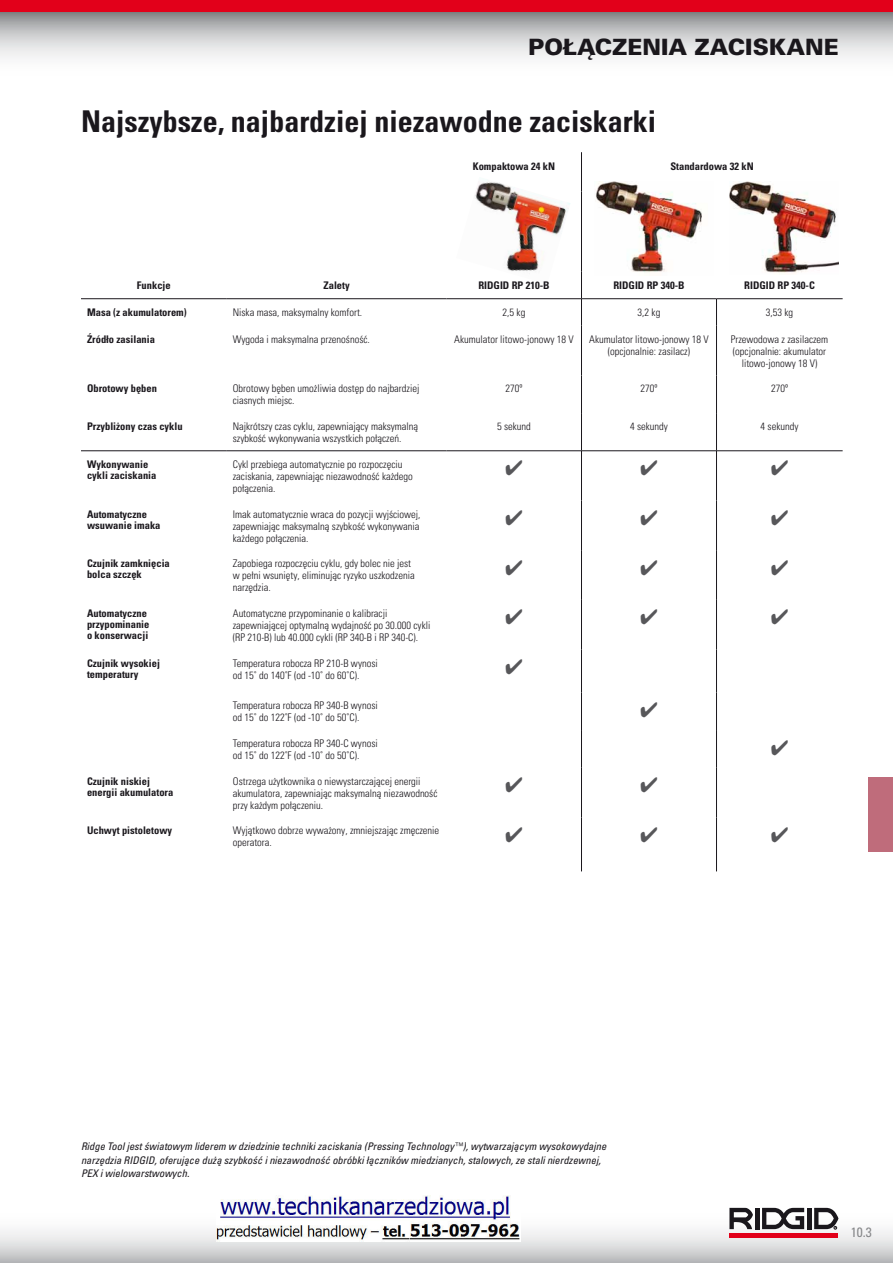
<style>
.page{position:relative;width:893px;height:1263px;background:#fff}
.page>*{position:absolute;margin:0;border:0;box-sizing:border-box;transform-origin:0 0}
.t1{font:30px "Univers LTCYR 67 Bold Cond";color:#1a171c}
.t2{font:900 22.5px "Univers LTCYR 75";color:#1a171c}
.t3{font:condensed 13.5px "Univers LTCYR 57";color:#868789}
.t4{font:10.5px/12px "Univers LTCYR 47 Light Cond";color:#1a171c}
.t5{font:10.5px/11.2px "Univers LTCYR 67 Bold Cond";color:#1a171c}
.t6{font:10.5px/13.5px "Univers LTCYR 57 Condensed Obl";color:#1a171c}
</style>
<div class="page">
<svg style="left:0;top:1207px;width:893px;height:56px"></svg>
<svg style="left:0;top:12px;width:893px;height:46px;background:#c6c7c8"></svg>
<div style="left:0;top:0;width:893px;height:12px;background:#e2001a"></div>
<hr style="left:729px;top:1233px;width:109px;height:4px;background:#e2001a">
<hr style="left:755px;top:1208px;width:4px;height:21px;background:#1a171c">
<hr style="left:807px;top:1208px;width:4px;height:21px;background:#1a171c">
<svg style="left:729px;top:1208px;width:24px;height:21px"></svg>
<svg style="left:762px;top:1208px;width:42px;height:21px"></svg>
<svg style="left:814px;top:1208px;width:24px;height:21px"></svg>
<div style="left:868px;top:777px;width:25px;height:75px;background:#bf6c7b"></div>
<img style="left:596px;top:182px;width:106px;height:91px">
<img style="left:475px;top:182px;width:95px;height:89px">
<img style="left:729px;top:182px;width:110px;height:91px">
<hr style="left:581px;top:152px;width:1px;height:40px;background:#1a171c">
<hr style="left:581px;top:192px;width:1px;height:80px;background:#1a171c">
<hr style="left:716px;top:326px;width:1px;height:49px;background:#1a171c">
<hr style="left:716px;top:375px;width:1px;height:38px;background:#1a171c">
<hr style="left:716px;top:413px;width:1px;height:38px;background:#1a171c">
<hr style="left:581px;top:451px;width:1px;height:49px;background:#1a171c">
<hr style="left:716px;top:451px;width:1px;height:49px;background:#1a171c">
<hr style="left:581px;top:500px;width:1px;height:50px;background:#1a171c">
<hr style="left:716px;top:500px;width:1px;height:50px;background:#1a171c">
<hr style="left:581px;top:550px;width:1px;height:50px;background:#1a171c">
<hr style="left:716px;top:550px;width:1px;height:50px;background:#1a171c">
<hr style="left:581px;top:600px;width:1px;height:49px;background:#1a171c">
<hr style="left:716px;top:600px;width:1px;height:49px;background:#1a171c">
<hr style="left:581px;top:649px;width:1px;height:43px;background:#1a171c">
<hr style="left:716px;top:649px;width:1px;height:43px;background:#1a171c">
<hr style="left:581px;top:692px;width:1px;height:38px;background:#1a171c">
<hr style="left:716px;top:692px;width:1px;height:38px;background:#1a171c">
<hr style="left:581px;top:730px;width:1px;height:38px;background:#1a171c">
<hr style="left:716px;top:730px;width:1px;height:38px;background:#1a171c">
<hr style="left:581px;top:768px;width:1px;height:49px;background:#1a171c">
<hr style="left:716px;top:768px;width:1px;height:49px;background:#1a171c">
<hr style="left:581px;top:817px;width:1px;height:54px;background:#1a171c">
<hr style="left:716px;top:817px;width:1px;height:54px;background:#1a171c">
<hr style="left:227px;top:298px;width:219px;height:1px;background:#1a171c">
<hr style="left:81px;top:450px;width:146px;height:1px;background:#1a171c">
<hr style="left:446px;top:450px;width:135px;height:1px;background:#1a171c">
<hr style="left:581px;top:450px;width:135px;height:1px;background:#1a171c">
<hr style="left:716px;top:450px;width:127px;height:1px;background:#1a171c">
<svg style="left:716px;top:299px;width:1px;height:27px"></svg>
<hr style="left:581px;top:298px;width:135px;height:1px;background:#1a171c">
<hr style="left:716px;top:298px;width:127px;height:1px;background:#1a171c">
<hr style="left:81px;top:298px;width:146px;height:1px;background:#1a171c">
<hr style="left:446px;top:298px;width:135px;height:1px;background:#1a171c">
<svg style="left:581px;top:272px;width:1px;height:54px"></svg>
<hr style="left:581px;top:326px;width:1px;height:49px;background:#1a171c">
<hr style="left:581px;top:375px;width:1px;height:38px;background:#1a171c">
<hr style="left:581px;top:413px;width:1px;height:38px;background:#1a171c">
<hr style="left:227px;top:450px;width:219px;height:1px;background:#1a171c">
<img style="left:216px;top:1196px;width:304px;height:45px">
<p class="t2" style="left:528px;top:31px;width:312px">POŁĄCZENIA ZACISKANE</p>
<p class="t1" style="left:81px;top:103px;width:576px">Najszybsze, najbardziej niezawodne zaciskarki</p>
<p class="t5" style="left:473px;top:161px;width:84px">Kompaktowa 24 kN</p>
<p class="t5" style="left:670px;top:161px;width:85px">Standardowa 32 kN</p>
<p class="t5" style="left:137px;top:280px;width:35px">Funkcje</p>
<p class="t5" style="left:324px;top:280px;width:28px">Zalety</p>
<p class="t5" style="left:478px;top:280px;width:73px">RIDGID RP 210-B</p>
<p class="t5" style="left:613px;top:280px;width:73px">RIDGID RP 340-B</p>
<p class="t5" style="left:744px;top:280px;width:72px">RIDGID RP 340-C</p>
<p class="t5" style="left:87px;top:306px;width:101px">Masa (z akumulatorem)</p>
<p class="t4" style="left:233px;top:305px;width:131px">Niska masa, maksymalny komfort.</p>
<p class="t4" style="left:503px;top:305px;width:24px">2,5 kg</p>
<p class="t4" style="left:638px;top:305px;width:24px">3,2 kg</p>
<p class="t4" style="left:766px;top:305px;width:29px">3,53 kg</p>
<p class="t5" style="left:87px;top:333px;width:70px">Źródło zasilania</p>
<p class="t4" style="left:233px;top:332px;width:139px">Wygoda i maksymalna przenośność.</p>
<p class="t4" style="left:454px;top:332px;width:121px">Akumulator litowo-jonowy 18 V</p>
<p class="t4" style="left:589px;top:332px;width:121px;text-align:center">Akumulator litowo-jonowy 18 V (opcjonalnie: zasilacz)</p>
<p class="t4" style="left:731px;top:332px;width:99px;text-align:center">Przewodowa z zasilaczem (opcjonalnie: akumulator litowo-jonowy 18 V)</p>
<p class="t5" style="left:87px;top:383px;width:71px">Obrotowy bęben</p>
<p class="t4" style="left:233px;top:382px;width:188px">Obrotowy bęben umożliwia dostęp do najbardziej ciasnych miejsc.</p>
<p class="t4" style="left:505px;top:382px;width:19px">270º</p>
<p class="t4" style="left:640px;top:382px;width:19px">270º</p>
<p class="t4" style="left:771px;top:382px;width:19px">270º</p>
<p class="t5" style="left:87px;top:421px;width:97px">Przybliżony czas cyklu</p>
<p class="t4" style="left:233px;top:420px;width:187px">Najkrótszy czas cyklu, zapewniający maksymalną szybkość wykonywania wszystkich połączeń.</p>
<p class="t4" style="left:497px;top:420px;width:35px">5 sekund</p>
<p class="t4" style="left:630px;top:420px;width:39px">4 sekundy</p>
<p class="t4" style="left:761px;top:420px;width:39px">4 sekundy</p>
<p class="t5" style="left:87px;top:458px;width:71px">Wykonywanie cykli zaciskania</p>
<p class="t4" style="left:233px;top:458px;width:182px">Cykl przebiega automatycznie po rozpoczęciu zaciskania, zapewniając niezawodność każdego połączenia.</p>
<p class="t5" style="left:87px;top:508px;width:75px">Automatyczne wsuwanie imaka</p>
<p class="t4" style="left:233px;top:507px;width:189px;text-align:justify">Imak automatycznie wraca do pozycji wyjściowej, zapewniając maksymalną szybkość wykonywania każdego połączenia.</p>
<p class="t5" style="left:87px;top:558px;width:84px">Czujnik zamknięcia bolca szczęk</p>
<p class="t4" style="left:233px;top:557px;width:183px">Zapobiega rozpoczęciu cyklu, gdy bolec nie jest w pełni wsunięty, eliminując ryzyko uszkodzenia narzędzia.</p>
<p class="t5" style="left:87px;top:607px;width:64px">Automatyczne przypominanie o konserwacji</p>
<p class="t4" style="left:233px;top:607px;width:199px">Automatyczne przypominanie o kalibracji zapewniającej optymalną wydajność po 30.000 cykli (RP 210-B) lub 40.000 cykli (RP 340-B i RP 340-C).</p>
<p class="t5" style="left:87px;top:657px;width:74px">Czujnik wysokiej temperatury</p>
<p class="t4" style="left:233px;top:656px;width:146px">Temperatura robocza RP 210-B wynosi od 15˚ do 140˚F (od -10˚ do 60˚C).</p>
<p class="t4" style="left:233px;top:699px;width:146px">Temperatura robocza RP 340-B wynosi od 15˚ do 122˚F (od -10˚ do 50˚C).</p>
<p class="t4" style="left:233px;top:737px;width:146px">Temperatura robocza RP 340-C wynosi od 15˚ do 122˚F (od -10˚ do 50˚C).</p>
<p class="t5" style="left:87px;top:775px;width:88px">Czujnik niskiej energii akumulatora</p>
<p class="t4" style="left:233px;top:774px;width:206px">Ostrzega użytkownika o niewystarczającej energii akumulatora, zapewniając maksymalną niezawodność przy każdym połączeniu.</p>
<p class="t5" style="left:87px;top:825px;width:87px">Uchwyt pistoletowy</p>
<p class="t4" style="left:233px;top:824px;width:208px">Wyjątkowo dobrze wyważony, zmniejszając zmęczenie operatora.</p>
<p class="t6" style="left:81px;top:1139px;width:527px">Ridge Tool jest światowym liderem w dziedzinie techniki zaciskania (Pressing Technology™), wytwarzającym wysokowydajne narzędzia RIDGID, oferujące dużą szybkość i niezawodność obróbki łączników miedzianych, stalowych, ze stali nierdzewnej,<br>PEX i wielowarstwowych.</p>
<p class="t3" style="left:851px;top:1224px;width:22px">10.3</p>
</div>
